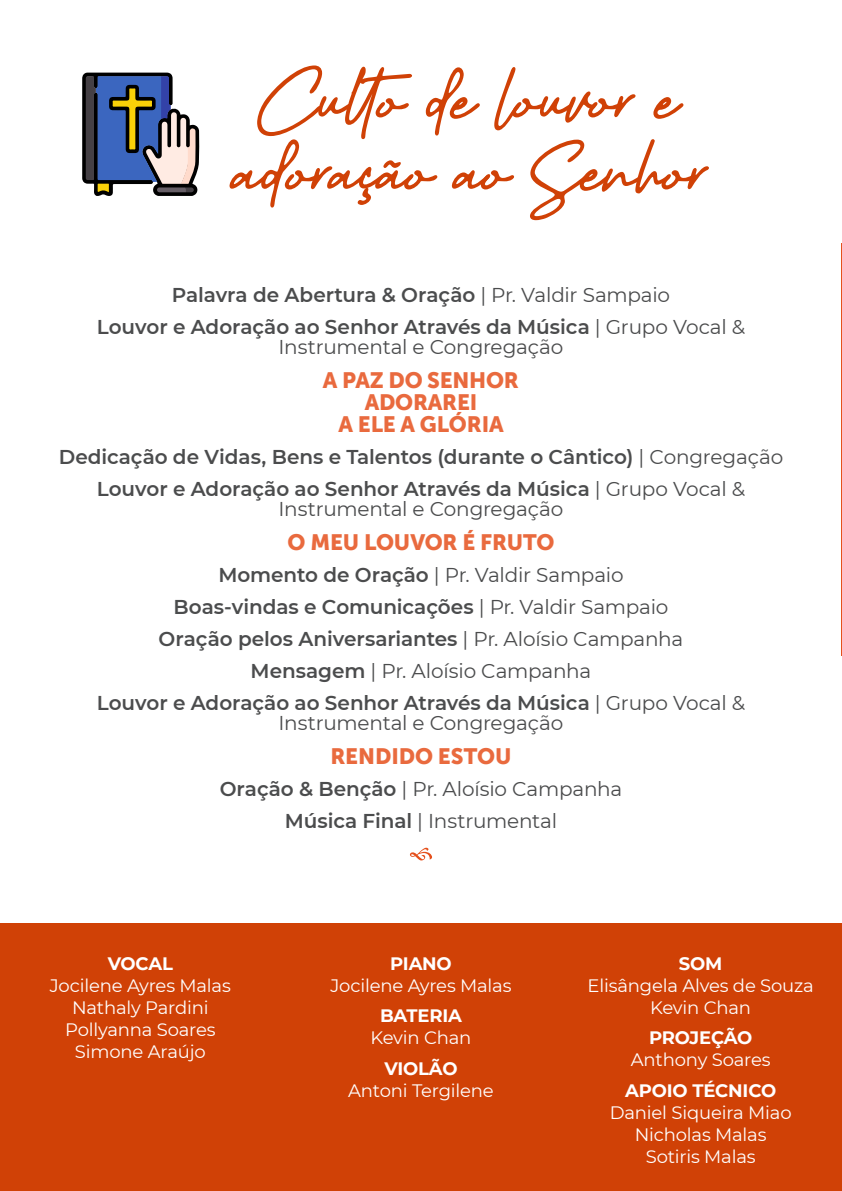
<style>
.page{position:relative;width:842px;height:1191px;background:#fff}
.page>*{position:absolute;margin:0;border:0;box-sizing:border-box;transform-origin:0 0}
.Titulo_1{font:112px "Better Yesterday italic";color:#d04106}
.Música_última{font:22px "Museo Sans 900";letter-spacing:-.005em;color:#e96a3e}
.Música{font:22px "Museo Sans 900";letter-spacing:-.01em;color:#e96a3e}
.Lista_1_linha{font:22px "Museo Sans 900";letter-spacing:-.01em;color:#e96a3e}
.Lista_1_linha-2{font:600 20px/20px "Montserrat";letter-spacing:-.005em;color:#4b4c4d;text-align:center}
.Lista_1_linha-3{font:20px "Montserrat";letter-spacing:-.015em;color:#4b4c4d}
.Texto_rodapé_f{font:18px "Montserrat";letter-spacing:-.01em;color:#fff}
.Título_rodapé{font:700 18px "Montserrat";letter-spacing:-.01em;color:#fff}
.s1{font-weight:400}
.s2{font-weight:600}
</style>
<div class="page">
<svg style="left:82px;top:73px;width:117px;height:123px;background:#6b748a"></svg>
<div style="left:0;top:923px;width:842px;height:268px;background:#d04106"></div>
<svg style="left:410px;top:847px;width:22px;height:13px"></svg>
<p class="Titulo_1" style="left:255px;top:47px;width:418px">Culto de louvor e</p>
<p class="Titulo_1" style="left:226px;top:119px;width:476px">adoração ao Senhor</p>
<p class="Lista_1_linha-2" style="left:172px;top:284px;width:500px">Palavra de Abertura &amp; Oração <span class="s1">| Pr. Valdir Sampaio</span></p>
<p class="Lista_1_linha-2" style="left:97px;top:316px;width:650px">Louvor e Adoração ao Senhor Através da Música <span class="s1">| Grupo Vocal &amp;<br>Instrumental e Congregação</span></p>
<p class="Música" style="left:323px;top:368px;width:198px">A PAZ DO SENHOR</p>
<p class="Música" style="left:365px;top:390px;width:114px">ADORAREI</p>
<p class="Música_última" style="left:338px;top:412px;width:167px">A ELE A GLÓRIA</p>
<p class="Lista_1_linha-2" style="left:59px;top:446px;width:726px">Dedicação de Vidas, Bens e Talentos (durante o Cântico) <span class="s1">| Congregação</span></p>
<p class="Lista_1_linha-2" style="left:97px;top:478px;width:650px">Louvor e Adoração ao Senhor Através da Música <span class="s1">| Grupo Vocal &amp;<br>Instrumental e Congregação</span></p>
<p class="Lista_1_linha" style="left:288px;top:530px;width:268px">O MEU LOUVOR É FRUTO</p>
<p class="Lista_1_linha-3" style="left:218px;top:561px;width:407px"><span class="s2">Momento de Oração</span> | Pr. Valdir Sampaio</p>
<p class="Lista_1_linha-2" style="left:173px;top:596px;width:496px">Boas-vindas e Comunicações <span class="s1">| Pr. Valdir Sampaio</span></p>
<p class="Lista_1_linha-2" style="left:159px;top:628px;width:526px">Oração pelos Aniversariantes <span class="s1">| Pr. Aloísio Campanha</span></p>
<p class="Lista_1_linha-3" style="left:251px;top:657px;width:342px"><span class="s2">Mensagem</span> | Pr. Aloísio Campanha</p>
<p class="Lista_1_linha-2" style="left:97px;top:692px;width:650px">Louvor e Adoração ao Senhor Através da Música <span class="s1">| Grupo Vocal &amp;<br>Instrumental e Congregação</span></p>
<p class="Música_última" style="left:330px;top:744px;width:182px">RENDIDO ESTOU</p>
<p class="Lista_1_linha-3" style="left:220px;top:775px;width:404px"><span class="s2">Oração &amp; Benção</span> | Pr. Aloísio Campanha</p>
<p class="Lista_1_linha-3" style="left:285px;top:807px;width:274px"><span class="s2">Música Final</span> | Instrumental</p>
<p class="Título_rodapé" style="left:108px;top:950px;width:67px">VOCAL</p>
<p class="Texto_rodapé_f" style="left:50px;top:972px;width:183px">Jocilene Ayres Malas</p>
<p class="Texto_rodapé_f" style="left:72px;top:994px;width:138px">Nathaly Pardini</p>
<p class="Texto_rodapé_f" style="left:65px;top:1016px;width:152px">Pollyanna Soares</p>
<p class="Texto_rodapé_f" style="left:75px;top:1038px;width:132px">Simone Araújo</p>
<p class="Título_rodapé" style="left:390px;top:950px;width:63px">PIANO</p>
<p class="Texto_rodapé_f" style="left:330px;top:972px;width:183px">Jocilene Ayres Malas</p>
<p class="Título_rodapé" style="left:380px;top:1002px;width:83px">BATERIA</p>
<p class="Texto_rodapé_f" style="left:371px;top:1025px;width:102px">Kevin Chan</p>
<p class="Título_rodapé" style="left:384px;top:1055px;width:75px">VIOLÃO</p>
<p class="Texto_rodapé_f" style="left:348px;top:1077px;width:147px">Antoni Tergilene</p>
<p class="Título_rodapé" style="left:679px;top:950px;width:45px">SOM</p>
<p class="Texto_rodapé_f" style="left:588px;top:972px;width:228px">Elisângela Alves de Souza</p>
<p class="Texto_rodapé_f" style="left:650px;top:994px;width:102px">Kevin Chan</p>
<p class="Título_rodapé" style="left:649px;top:1024px;width:105px">PROJEÇÃO</p>
<p class="Texto_rodapé_f" style="left:631px;top:1047px;width:141px">Anthony Soares</p>
<p class="Título_rodapé" style="left:625px;top:1077px;width:153px">APOIO TÉCNICO</p>
<p class="Texto_rodapé_f" style="left:610px;top:1099px;width:183px">Daniel Siqueira Miao</p>
<p class="Texto_rodapé_f" style="left:635px;top:1121px;width:133px">Nicholas Malas</p>
<p class="Texto_rodapé_f" style="left:646px;top:1143px;width:111px">Sotiris Malas</p>
</div>
